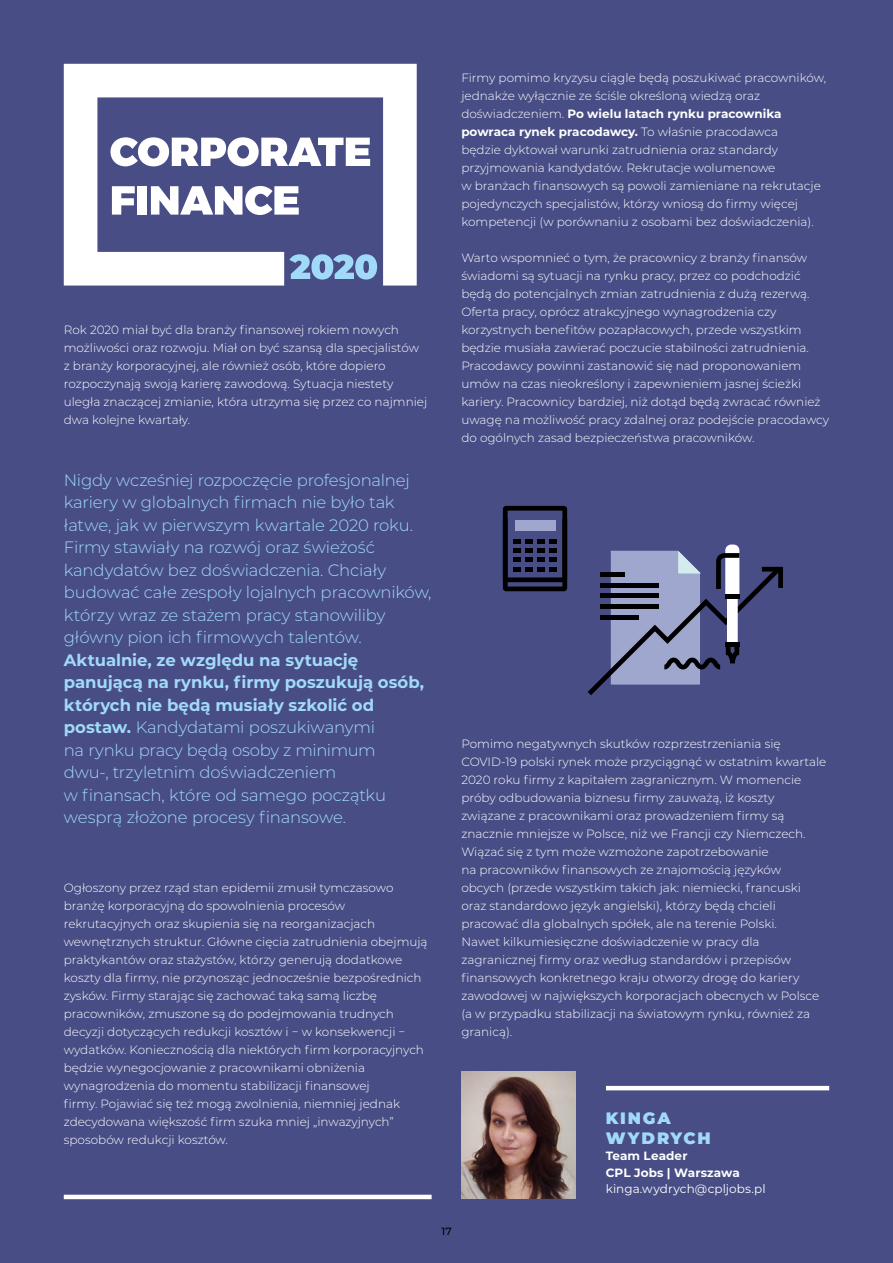
<style>
.page{position:relative;width:893px;height:1263px;background:#484d85}
.page>*{position:absolute;margin:0;border:0;box-sizing:border-box;transform-origin:0 0}
.t1{font:300 16.5px/22.5px "Montserrat";letter-spacing:-.01em;color:#a1daf8}
.t2{font:900 16.5px/19.5px "Montserrat";letter-spacing:.11em;color:#a1daf8}
.t3{font:300 12px/18px "Montserrat";color:#fff}
.t4{font:700 12px/16.5px "Montserrat";letter-spacing:.01em;color:#fff}
.t5{font:12px "Montserrat";letter-spacing:.005em;color:#fff}
.t6{font:500 10.5px "Montserrat";color:#000}
.s1{font-weight:700}
</style>
<div class="page">
<svg style="left:64px;top:64px;width:353px;height:222px"></svg>
<svg style="left:289px;top:254px;width:88px;height:26px"></svg>
<svg style="left:110px;top:137px;width:260px;height:29px"></svg>
<svg style="left:112px;top:186px;width:23px;height:29px"></svg>
<div style="left:137px;top:186px;width:10px;height:29px;background:#fff"></div>
<svg style="left:151px;top:186px;width:148px;height:29px"></svg>
<hr style="left:64px;top:1195px;width:368px;height:4px;background:#fff">
<hr style="left:606px;top:1086px;width:223px;height:4px;background:#fff">
<img style="left:461px;top:1071px;width:115px;height:128px">
<svg style="left:588px;top:544px;width:195px;height:151px"></svg>
<svg style="left:503px;top:506px;width:64px;height:85px"></svg>
<p class="t3" style="left:64px;top:320px;width:365px">Rok 2020 miał być dla branży finansowej rokiem nowych możliwości oraz rozwoju. Miał on być szansą dla specjalistów z branży korporacyjnej, ale również osób, które dopiero rozpoczynają swoją karierę zawodową. Sytuacja niestety uległa znaczącej zmianie, która utrzyma się przez co najmniej dwa kolejne kwartały.</p>
<p class="t1" style="left:64px;top:468px;width:369px">Nigdy wcześniej rozpoczęcie profesjonalnej kariery w globalnych firmach nie było tak łatwe, jak w pierwszym kwartale 2020 roku.<br>Firmy stawiały na rozwój oraz świeżość kandydatów bez doświadczenia. Chciały budować całe zespoły lojalnych pracowników, którzy wraz ze stażem pracy stanowiliby główny pion ich firmowych talentów.</p>
<p class="t1" style="left:64px;top:648px;width:362px"><span class="s1">Aktualnie, ze względu na sytuację panującą na rynku, firmy poszukują osób, których nie będą musiały szkolić od postaw.</span> Kandydatami poszukiwanymi<br>na rynku pracy będą osoby z minimum dwu-, trzyletnim doświadczeniem<br>w finansach, które od samego początku wesprą złożone procesy finansowe.</p>
<p class="t3" style="left:64px;top:878px;width:365px">Ogłoszony przez rząd stan epidemii zmusił tymczasowo branżę korporacyjną do spowolnienia procesów rekrutacyjnych oraz skupienia się na reorganizacjach wewnętrznych struktur. Główne cięcia zatrudnienia obejmują praktykantów oraz stażystów, którzy generują dodatkowe koszty dla firmy, nie przynosząc jednocześnie bezpośrednich zysków. Firmy starając się zachować taką samą liczbę pracowników, zmuszone są do podejmowania trudnych decyzji dotyczących redukcji kosztów i − w konsekwencji − wydatków. Koniecznością dla niektórych firm korporacyjnych będzie wynegocjowanie z pracownikami obniżenia wynagrodzenia do momentu stabilizacji finansowej<br>firmy. Pojawiać się też mogą zwolnienia, niemniej jednak zdecydowana większość firm szuka mniej „inwazyjnych” sposobów redukcji kosztów.</p>
<p class="t3" style="left:461px;top:68px;width:366px">Firmy pomimo kryzysu ciągle będą poszukiwać pracowników, jednakże wyłącznie ze ściśle określoną wiedzą oraz doświadczeniem. <span class="s1">Po wielu latach rynku pracownika powraca rynek pracodawcy.</span> To właśnie pracodawca<br>będzie dyktował warunki zatrudnienia oraz standardy przyjmowania kandydatów. Rekrutacje wolumenowe<br>w branżach finansowych są powoli zamieniane na rekrutacje pojedynczych specjalistów, którzy wniosą do firmy więcej kompetencji (w porównaniu z osobami bez doświadczenia).</p>
<p class="t3" style="left:461px;top:248px;width:369px">Warto wspomnieć o tym, że pracownicy z branży finansów świadomi są sytuacji na rynku pracy, przez co podchodzić będą do potencjalnych zmian zatrudnienia z dużą rezerwą.<br>Oferta pracy, oprócz atrakcyjnego wynagrodzenia czy korzystnych benefitów pozapłacowych, przede wszystkim będzie musiała zawierać poczucie stabilności zatrudnienia.<br>Pracodawcy powinni zastanowić się nad proponowaniem umów na czas nieokreślony i zapewnieniem jasnej ścieżki kariery. Pracownicy bardziej, niż dotąd będą zwracać również uwagę na możliwość pracy zdalnej oraz podejście pracodawcy do ogólnych zasad bezpieczeństwa pracowników.</p>
<p class="t3" style="left:461px;top:734px;width:367px">Pomimo negatywnych skutków rozprzestrzeniania się COVID-19 polski rynek może przyciągnąć w ostatnim kwartale 2020 roku firmy z kapitałem zagranicznym. W momencie próby odbudowania biznesu firmy zauważą, iż koszty związane z pracownikami oraz prowadzeniem firmy są znacznie mniejsze w Polsce, niż we Francji czy Niemczech.<br>Wiązać się z tym może wzmożone zapotrzebowanie<br>na pracowników finansowych ze znajomością języków obcych (przede wszystkim takich jak: niemiecki, francuski oraz standardowo język angielski), którzy będą chcieli pracować dla globalnych spółek, ale na terenie Polski.<br>Nawet kilkumiesięczne doświadczenie w pracy dla zagranicznej firmy oraz według standardów i przepisów finansowych konkretnego kraju otworzy drogę do kariery zawodowej w największych korporacjach obecnych w Polsce (a w przypadku stabilizacji na światowym rynku, również za granicą).</p>
<h1 class="t2" style="left:606px;top:1108px;width:107px">KINGA<br>WYDRYCH</h1>
<p class="t4" style="left:606px;top:1147px;width:136px">Team Leader<br>CPL Jobs | Warszawa</p>
<p class="t5" style="left:606px;top:1181px;width:161px">kinga.wydrych@cpljobs.pl</p>
<p class="t6" style="left:441px;top:1224px;width:12px">17</p>
</div>
